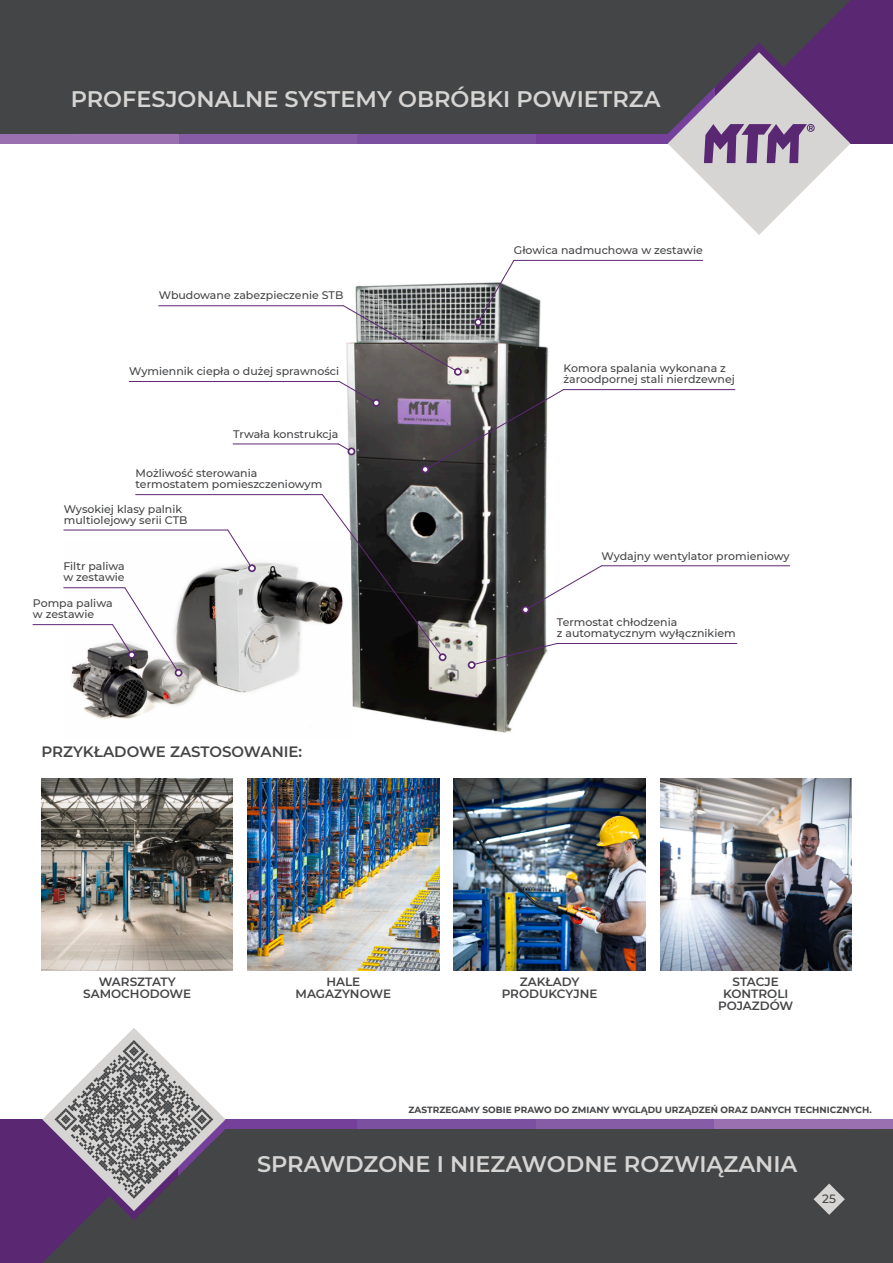
<style>
.page{position:relative;width:893px;height:1263px;background:#fff}
.page>*{position:absolute;margin:0;border:0;box-sizing:border-box;transform-origin:0 0}
.t1{font:600 22.5px "Montserrat";color:#d6d5d3}
.t2{font:600 15px "Montserrat";color:#444547}
.t3{font:600 12px/12px "Montserrat";color:#444547;text-align:center}
.t4{font:500 12px "Montserrat";color:#444547}
.t5{font:500 10.95px/10.9px "Montserrat";color:#444547}
.t6{font:700 9px "Montserrat";color:#444547}
</style>
<div class="page">
<div style="left:0;top:1119px;width:893px;height:144px;background:#5a2873"></div>
<div style="left:357px;top:1119px;width:179px;height:144px;background:#7c50a0"></div>
<div style="left:536px;top:1119px;width:178px;height:144px;background:#875ca6"></div>
<svg style="left:714px;top:1119px;width:179px;height:144px;background:#6b5876"></svg>
<div style="left:179px;top:1119px;width:178px;height:144px;background:#754099"></div>
<div style="left:42px;top:1142px;width:838px;height:121px;background:#444547"></div>
<div style="left:225px;top:1129px;width:625px;height:91px;background:#444547"></div>
<svg style="left:813px;top:1183px;width:32px;height:32px"></svg>
<div style="left:0;top:0;width:893px;height:144px;background:#5a2873"></div>
<div style="left:357px;top:0;width:179px;height:144px;background:#7c50a0"></div>
<div style="left:179px;top:0;width:178px;height:144px;background:#875ca6"></div>
<div style="left:0;top:0;width:179px;height:144px;background:#9a70b0"></div>
<div style="left:536px;top:0;width:178px;height:144px;background:#754099"></div>
<svg style="left:668px;top:134px;width:182px;height:101px"></svg>
<svg style="left:73px;top:121px;width:768px;height:13px;background:#59545d"></svg>
<svg style="left:73px;top:0;width:777px;height:121px;background:#4c4a50"></svg>
<div style="left:0;top:0;width:73px;height:134px;background:#444547"></div>
<img style="left:212px;top:282px;width:480px;height:504px">
<img style="left:64px;top:540px;width:286px;height:198px">
<svg style="left:474px;top:318px;width:8px;height:8px"></svg>
<svg style="left:476px;top:259px;width:39px;height:65px"></svg>
<svg style="left:454px;top:368px;width:8px;height:8px"></svg>
<svg style="left:342px;top:305px;width:118px;height:69px;background:#898887"></svg>
<svg style="left:372px;top:399px;width:8px;height:8px"></svg>
<svg style="left:338px;top:380px;width:40px;height:25px"></svg>
<div style="left:348px;top:447px;width:7px;height:8px;background:#5d2772;border-radius:50%"></div>
<svg style="left:337px;top:443px;width:17px;height:11px"></svg>
<svg style="left:439px;top:653px;width:7px;height:8px"></svg>
<svg style="left:321px;top:493px;width:124px;height:166px"></svg>
<svg style="left:248px;top:564px;width:8px;height:8px"></svg>
<svg style="left:227px;top:529px;width:27px;height:41px"></svg>
<div style="left:175px;top:669px;width:7px;height:8px;background:#5d2772;border-radius:50%"></div>
<svg style="left:112px;top:587px;width:69px;height:88px"></svg>
<svg style="left:421px;top:465px;width:8px;height:8px"></svg>
<svg style="left:423px;top:389px;width:141px;height:83px;background:#666266"></svg>
<div style="left:522px;top:606px;width:7px;height:8px;background:#5d2772;border-radius:50%"></div>
<svg style="left:523px;top:565px;width:80px;height:47px"></svg>
<svg style="left:468px;top:661px;width:7px;height:8px"></svg>
<svg style="left:469px;top:642px;width:89px;height:25px;background:#807d7d"></svg>
<hr style="left:514px;top:260px;width:189px;height:1px;background:#5d2772">
<hr style="left:563px;top:389px;width:172px;height:1px;background:#5d2772">
<hr style="left:602px;top:565px;width:188px;height:1px;background:#5d2772">
<hr style="left:557px;top:643px;width:180px;height:1px;background:#5d2772">
<hr style="left:159px;top:305px;width:184px;height:1px;background:#5d2772">
<hr style="left:129px;top:381px;width:210px;height:1px;background:#5d2772">
<hr style="left:233px;top:444px;width:105px;height:1px;background:#5d2772">
<hr style="left:136px;top:494px;width:186px;height:1px;background:#5d2772">
<hr style="left:64px;top:530px;width:164px;height:1px;background:#5d2772">
<hr style="left:64px;top:587px;width:61px;height:1px;background:#5d2772">
<hr style="left:33px;top:624px;width:80px;height:1px;background:#5d2772">
<img style="left:42px;top:779px;width:191px;height:191px">
<img style="left:248px;top:779px;width:191px;height:191px">
<img style="left:454px;top:779px;width:191px;height:191px">
<img style="left:660px;top:779px;width:191px;height:191px">
<svg style="left:43px;top:1028px;width:182px;height:183px"></svg>
<h1 class="t1" style="left:71px;top:85px;width:591px">PROFESJONALNE SYSTEMY OBRÓBKI POWIETRZA</h1>
<p class="t5" style="left:159px;top:290px;width:186px">Wbudowane zabezpieczenie STB</p>
<p class="t5" style="left:129px;top:365px;width:212px">Wymiennik ciepła o dużej sprawności</p>
<p class="t5" style="left:233px;top:428px;width:107px">Trwała konstrukcja</p>
<p class="t5" style="left:136px;top:468px;width:188px">Możliwość sterowania termostatem pomieszczeniowym</p>
<p class="t5" style="left:64px;top:503px;width:125px">Wysokiej klasy palnik multiolejowy serii CTB</p>
<p class="t5" style="left:63px;top:561px;width:63px">Filtr paliwa w zestawie</p>
<p class="t5" style="left:33px;top:598px;width:81px">Pompa paliwa w zestawie</p>
<h2 class="t2" style="left:42px;top:743px;width:262px">PRZYKŁADOWE ZASTOSOWANIE:</h2>
<h2 class="t2" style="left:42px;top:748px;width:134px">ZASTOSOWANIE:</h2>
<p class="t5" style="left:514px;top:245px;width:190px">Głowica nadmuchowa w zestawie</p>
<p class="t5" style="left:563px;top:363px;width:173px">Komora spalania wykonana z żaroodpornej stali nierdzewnej</p>
<p class="t5" style="left:602px;top:550px;width:190px">Wydajny wentylator promieniowy</p>
<p class="t5" style="left:557px;top:617px;width:180px">Termostat chłodzenia<br>z automatycznym wyłącznikiem</p>
<p class="t3" style="left:83px;top:976px;width:109px">WARSZTATY<br>SAMOCHODOWE</p>
<p class="t3" style="left:718px;top:976px;width:77px">STACJE<br>KONTROLI<br>POJAZDÓW</p>
<p class="t3" style="left:296px;top:976px;width:97px">HALE<br>MAGAZYNOWE</p>
<p class="t3" style="left:502px;top:976px;width:97px">ZAKŁADY<br>PRODUKCYJNE</p>
<p class="t6" style="left:409px;top:1104px;width:465px">ZASTRZEGAMY SOBIE PRAWO DO ZMIANY WYGLĄDU URZĄDZEŃ ORAZ DANYCH TECHNICZNYCH.</p>
<h1 class="t1" style="left:257px;top:1150px;width:542px">SPRAWDZONE I NIEZAWODNE ROZWIĄZANIA</h1>
<p class="t4" style="left:822px;top:1192px;width:15px">25</p>
</div>
